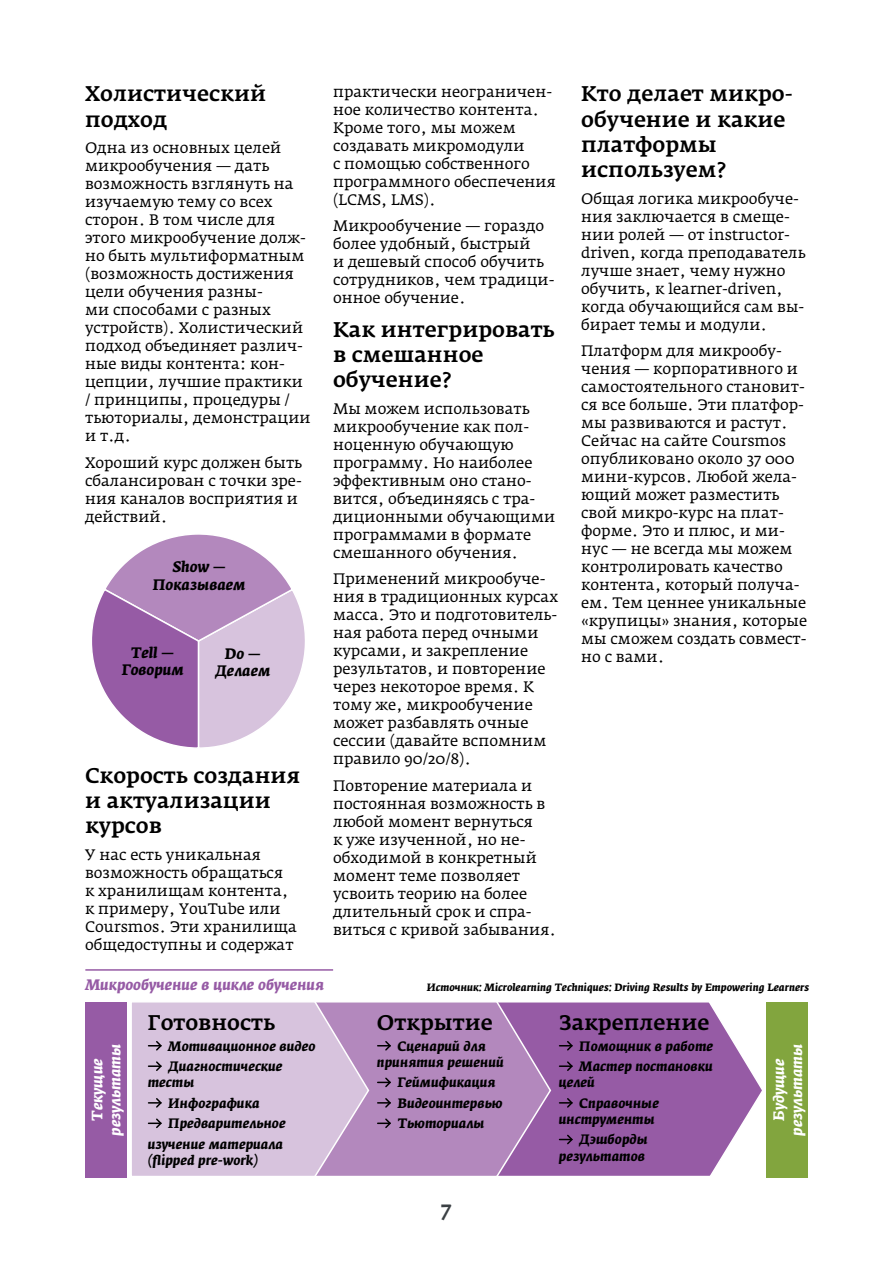
<style>
.page{position:relative;width:893px;height:1263px;background:#fff}
.page>*{position:absolute;margin:0;border:0;box-sizing:border-box;transform-origin:0 0}
.t1{font:500 21px/25.2px "Fedra Serif A Pro";color:#000}
.t2{font:500 21px "Fedra Serif A Pro";color:#3b4044}
.t3{font:15px/18px "Fedra Serif A Pro";color:#000}
.t4{font:italic 700 15px/16.5px "Fedra Serif A Pro";color:#000;text-align:center}
.t5{font:italic 700 15px/18px "Fedra Serif A Pro";color:#fff;text-align:center}
.t6{font:italic 700 15px "Fedra Serif A Pro";color:#965ba5}
.t7{font:italic 700 13.5px/20.4px "Fedra Serif A Pro";color:#000}
.t8{font:italic 700 10.5px "Fedra Serif A Pro";color:#000}
</style>
<div class="page">
<svg style="left:92px;top:534px;width:213px;height:214px"></svg>
<svg style="left:552px;top:1002px;width:210px;height:174px;background:#a370b0"></svg>
<svg style="left:132px;top:1002px;width:420px;height:174px;background:#c3a3cb"></svg>
<svg style="left:559px;top:1039px;width:15px;height:13px"></svg>
<svg style="left:559px;top:1060px;width:15px;height:12px"></svg>
<svg style="left:559px;top:1096px;width:15px;height:13px"></svg>
<svg style="left:559px;top:1133px;width:15px;height:13px"></svg>
<div style="left:766px;top:1002px;width:42px;height:175px;background:#82a53e"></div>
<div style="left:85px;top:1002px;width:41px;height:175px;background:#965ba5"></div>
<hr style="left:85px;top:969px;width:248px;height:2px;background:#965ba5">
<h1 class="t1" style="left:85px;top:81px;width:183px">Холистический подход</h1>
<p class="t3" style="left:85px;top:139px;width:227px">Одна из основных целей микрообучения — дать возможность взглянуть на изучаемую тему со всех сторон. В том числе для этого микрообучение долж&shy;но быть мультиформатным (возможность достижения цели обучения разны-<br>ми способами с разных устройств). Холистический подход объединяет различ&shy;ные виды контента: кон&shy;цепции, лучшие практики / принципы, процедуры / тьюториалы, демонстрации и т.д.</p>
<p class="t3" style="left:85px;top:453px;width:219px">Хороший курс должен быть сбалансирован с точки зре&shy;ния каналов восприятия и действий.</p>
<p class="t4" style="left:153px;top:558px;width:94px;line-height:18px">Show —<br>Показываем</p>
<p class="t4" style="left:122px;top:645px;width:64px">Tell —<br>Говорим</p>
<p class="t4" style="left:215px;top:645px;width:57px">Do —<br>Делаем</p>
<h1 class="t1" style="left:85px;top:763px;width:217px">Скорость создания и актуализации курсов</h1>
<p class="t3" style="left:85px;top:845px;width:213px">У нас есть уникальная возможность обращаться<br>к хранилищам контента, к примеру, YouTube или<br>Coursmos. Эти хранилища общедоступны и содержат</p>
<p class="t3" style="left:333px;top:82px;width:224px">практически неограничен&shy;ное количество контента.<br>Кроме того, мы можем создавать микромодули<br>с помощью собственного программного обеспечения (LCMS, LMS).</p>
<p class="t3" style="left:333px;top:217px;width:223px">Микрообучение — гораздо более удобный, быстрый<br>и дешевый способ обучить сотрудников, чем традици&shy;онное обучение.</p>
<h1 class="t1" style="left:333px;top:317px;width:223px">Как интегрировать в смешанное обучение?</h1>
<p class="t3" style="left:333px;top:400px;width:224px">Мы можем использовать микрообучение как пол&shy;ноценную обучающую программу. Но наиболее эффективным оно стано&shy;вится, объединяясь с тра&shy;диционными обучающими программами в формате смешанного обучения.</p>
<p class="t3" style="left:333px;top:570px;width:227px">Применений микрообуче&shy;ния в традиционных курсах масса. Это и подготовитель&shy;ная работа перед очными курсами, и закрепление результатов, и повторение через некоторое время. К тому же, микрообучение может разбавлять очные сессии (давайте вспомним правило 90/20/8).</p>
<p class="t3" style="left:333px;top:777px;width:224px">Повторение материала и постоянная возможность в любой момент вернуться<br>к уже изученной, но не&shy;обходимой в конкретный момент теме позволяет усвоить теорию на более длительный срок и спра&shy;виться с кривой забывания.</p>
<h1 class="t1" style="left:581px;top:81px;width:213px">Кто делает микро&shy;обучение и какие платформы используем?</h1>
<p class="t3" style="left:581px;top:189px;width:226px">Общая логика микрообуче&shy;ния заключается в смеще&shy;нии ролей — от instructor&shy;driven, когда преподаватель лучше знает, чему нужно обучить, к learner-driven, когда обучающийся сам вы&shy;бирает темы и модули.</p>
<p class="t3" style="left:581px;top:342px;width:227px">Платформ для микрообу&shy;чения — корпоративного и самостоятельного становит&shy;ся все больше. Эти платфор&shy;мы развиваются и растут.<br>Сейчас на сайте Coursmos опубликовано около 37 000 мини-курсов. Любой жела&shy;ющий может разместить свой микро-курс на плат&shy;форме. Это и плюс, и ми&shy;нус — не всегда мы можем контролировать качество контента, который получа&shy;ем. Тем ценнее уникальные «крупицы» знания, которые мы сможем создать совмест&shy;но с вами.</p>
<p class="t6" style="left:85px;top:975px;width:240px">Микрообучение в цикле обучения</p>
<p class="t8" style="left:427px;top:980px;width:384px">Источник: Microlearning Techniques: Driving Results by Empowering Learners</p>
<p class="t5" style="left:88px;top:1136px;width:94px;rotate:-90deg">Текущие результаты</p>
<h1 class="t1" style="left:148px;top:1010px;width:129px">Готовность</h1>
<p class="t7" style="left:168px;top:1036px;width:149px">Мотивационное видео<br>Диагностические</p>
<p class="t7" style="left:148px;top:1072px;width:48px">тесты</p>
<p class="t7" style="left:168px;top:1093px;width:93px">Инфографика</p>
<p class="t7" style="left:168px;top:1113px;width:119px">Предварительное</p>
<p class="t7" style="left:148px;top:1134px;width:137px">изучение материала</p>
<p class="t7" style="left:148px;top:1150px;width:112px">(flipped pre-work)</p>
<h1 class="t1" style="left:377px;top:1010px;width:117px">Открытие</h1>
<p class="t7" style="left:377px;top:1038px;width:128px;line-height:16.2px;text-align:center">Сценарий для принятия решений</p>
<p class="t7" style="left:397px;top:1072px;width:107px">Геймификация<br>Видеоинтервью<br>Тьюториалы</p>
<h1 class="t2" style="left:441px;top:1195px;width:12px">7</h1>
<h1 class="t1" style="left:559px;top:1010px;width:152px">Закрепление</h1>
<p class="t7" style="left:579px;top:1036px;width:135px">Помощник в работе<br>Мастер постановки</p>
<p class="t7" style="left:579px;top:1072px;width:81px;text-indent:-21px">целей<br>Справочные</p>
<p class="t7" style="left:579px;top:1109px;width:77px;text-indent:-21px">инструменты<br>Дэшборды</p>
<p class="t7" style="left:559px;top:1146px;width:88px">результатов</p>
<p class="t5" style="left:770px;top:1136px;width:94px;rotate:-90deg">Будущие результаты</p>
</div>
